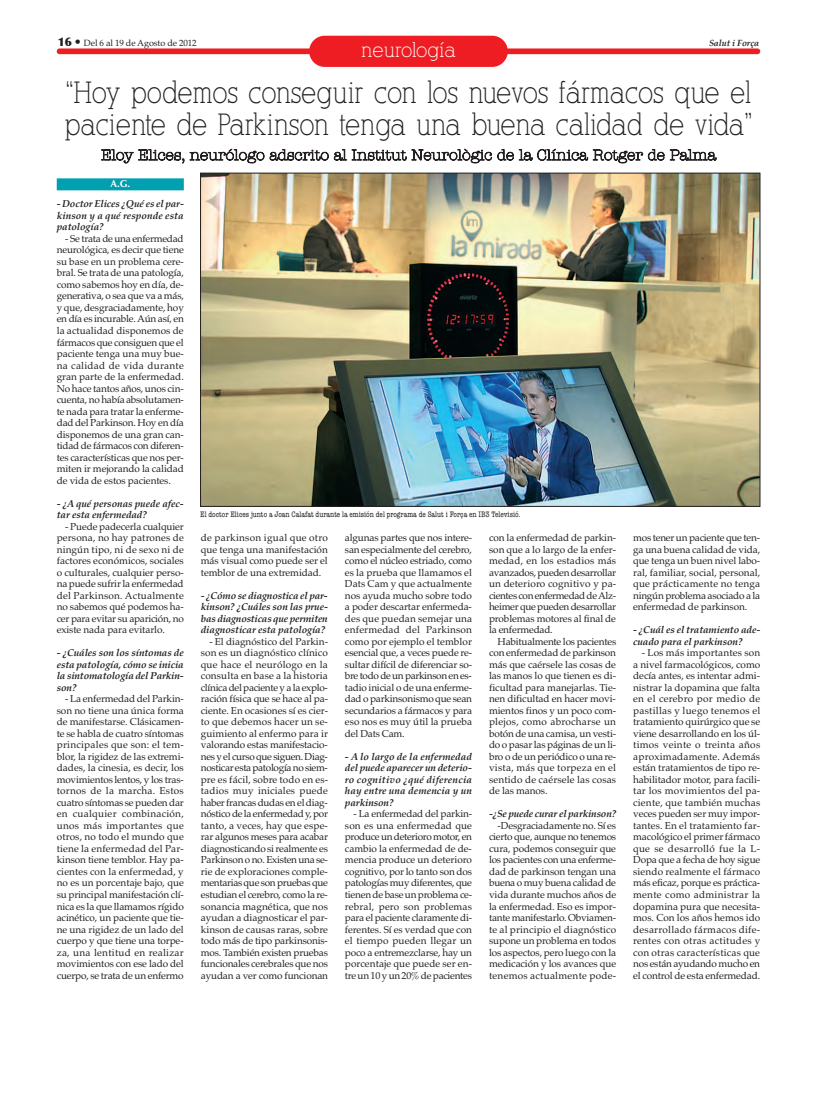
<style>
.page{position:relative;width:817px;height:1096px;background:#fff}
.page>*{position:absolute;margin:0;border:0;box-sizing:border-box;transform-origin:0 0}
.t1{font:30px/32px "Alexandria FLF";color:#231f20;scale:.9 1}
.t2{font:20px "Alexandria FLF";color:#fff}
.t3{font:300 15px "American Typewriter";color:#231f20}
.t4{font:10px/11.5px "Palatino";letter-spacing:-.01em;color:#231f20;text-align:justify}
.t5{font:italic 700 10px/11.5px "Palatino";letter-spacing:-.01em;color:#231f20;text-align:justify}
.t6{font:700 10px "Optima";color:#fff}
.t7{font:9px "Palatino";letter-spacing:-.01em;color:#231f20}
.t8{font:italic 700 9px "Palatino";letter-spacing:-.01em;color:#231f20}
.t9{font:condensed 8px "American Typewriter";color:#231f20}
.s1{font-family:"Optima";font-weight:900;font-size:12px}
</style>
<div class="page">
<div style="left:57px;top:178px;width:127px;height:12px;background:#00a0b0"></div>
<img style="left:202px;top:175px;width:555px;height:329px">
<div style="left:57px;top:48px;width:702px;height:6px;background:#ee1d23;border-radius:3px"></div>
<div style="left:309px;top:36px;width:198px;height:31px;background:#ee1d23;border-radius:16px"></div>
<p class="t7" style="left:58px;top:38px;width:140px"><span class="s1">16 •</span> Del 6 al 19 de Agosto de 2012</p>
<p class="t8" style="left:708px;top:38px;width:52px">Salut i Força</p>
<h2 class="t2" style="left:361px;top:43px;width:96px">neurología</h2>
<h1 class="t1" style="left:65px;top:79px;width:764px">“Hoy podemos conseguir con los nuevos fármacos que el paciente de Parkinson tenga una buena calidad de vida”</h1>
<h3 class="t3" style="left:101px;top:149px;width:616px">Eloy Elices, neurólogo adscrito al Institut Neurològic de la Clínica Rotger de Palma</h3>
<p class="t6" style="left:110px;top:178px;width:21px">A.G.</p>
<p class="t5" style="left:57px;top:198px;width:129px">- Doctor Elices ¿Qué es el par&shy;kinson y a qué responde esta patología?</p>
<p class="t4" style="left:57px;top:233px;width:129px;text-indent:9px">- Se trata de una enfermedad neurológica, es decir que tiene su base en un problema cere&shy;bral. Se trata de una patología, como sabemos hoy en día, de&shy;generativa, o sea que va a más, y que, desgraciadamente, hoy en día es incurable. Aún así, en la actualidad disponemos de fármacos que consiguen que el paciente tenga una muy bue&shy;na calidad de vida durante gran parte de la enfermedad.<br>No hace tantos años, unos cin&shy;cuenta, no había absolutamen&shy;te nada para tratar la enferme&shy;dad del Parkinson. Hoy en día disponemos de una gran can&shy;tidad de fármacos con diferen&shy;tes características que nos per&shy;miten ir mejorando la calidad de vida de estos pacientes.</p>
<p class="t5" style="left:57px;top:497px;width:128px">- ¿A qué personas puede afec&shy;tar esta enfermedad?</p>
<p class="t4" style="left:57px;top:520px;width:129px;text-indent:9px">- Puede padecerla cualquier persona, no hay patrones de ningún tipo, ni de sexo ni de factores económicos, sociales o culturales, cualquier perso&shy;na puede sufrir la enfermedad del Parkinson. Actualmente no sabemos qué podemos ha&shy;cer para evitar su aparición, no existe nada para evitarlo.</p>
<p class="t5" style="left:57px;top:647px;width:128px">- ¿Cuáles son los síntomas de esta patología, cómo se inicia la sintomatología del Parkin&shy;son?</p>
<p class="t4" style="left:57px;top:693px;width:129px;text-indent:9px">- La enfermedad del Parkin&shy;son no tiene una única forma de manifestarse. Clásicamen&shy;te se habla de cuatro síntomas principales que son: el tem&shy;blor, la rigidez de las extremi&shy;dades, la cinesia, es decir, los movimientos lentos, y los tras&shy;tornos de la marcha. Estos cuatro síntomas se pueden dar en cualquier combinación, unos más importantes que otros, no todo el mundo que tiene la enfermedad del Par&shy;kinson tiene temblor. Hay pa&shy;cientes con la enfermedad, y no es un porcentaje bajo, que su principal manifestación clí&shy;nica es la que llamamos rígido acinético, un paciente que tie&shy;ne una rigidez de un lado del cuerpo y que tiene una torpe&shy;za, una lentitud en realizar movimientos con ese lado del cuerpo, se trata de un enfermo</p>
<p class="t9" style="left:200px;top:511px;width:321px">El doctor Elices junto a Joan Calafat durante la emisión del programa de Salut i Força en IB3 Televisió.</p>
<p class="t4" style="left:201px;top:532px;width:128px">de parkinson igual que otro que tenga una manifestación más visual como puede ser el temblor de una extremidad.</p>
<p class="t5" style="left:201px;top:589px;width:128px">- ¿Cómo se diagnostica el par&shy;kinson? ¿Cuáles son las prue&shy;bas diagnosticas que permiten diagnosticar esta patología?</p>
<p class="t4" style="left:201px;top:635px;width:129px;text-indent:9px">- El diagnóstico del Parkin&shy;son es un diagnóstico clínico que hace el neurólogo en la consulta en base a la historia clínica del paciente y a la explo&shy;ración física que se hace al pa&shy;ciente. En ocasiones sí es cier&shy;to que debemos hacer un se&shy;guimiento al enfermo para ir valorando estas manifestacio&shy;nes y el curso que siguen. Diag&shy;nosticar esta patología no siem&shy;pre es fácil, sobre todo en es&shy;tadios muy iniciales puede haber francas dudas en el diag&shy;nóstico de la enfermedad y, por tanto, a veces, hay que espe&shy;rar algunos meses para acabar diagnosticando si realmente es Parkinson o no. Existen una se&shy;rie de exploraciones comple&shy;mentarias que son pruebas que estudian el cerebro, como la re&shy;sonancia magnética, que nos ayudan a diagnosticar el par&shy;kinson de causas raras, sobre todo más de tipo parkinsonis&shy;mos. También existen pruebas funcionales cerebrales que nos ayudan a ver como funcionan</p>
<p class="t4" style="left:345px;top:532px;width:129px">algunas partes que nos intere&shy;san especialmente del cerebro, como el núcleo estriado, como es la prueba que llamamos el Dats Cam y que actualmente nos ayuda mucho sobre todo a poder descartar enfermeda&shy;des que puedan semejar una enfermedad del Parkinson como por ejemplo el temblor esencial que, a veces puede re&shy;sultar difícil de diferenciar so&shy;bre todo de un parkinson en es&shy;tadio inicial o de una enferme&shy;dad o parkinsonismo que sean secundarios a fármacos y para eso nos es muy útil la prueba del Dats Cam.</p>
<p class="t5" style="left:345px;top:750px;width:129px">- A lo largo de la enfermedad del puede aparecer un deterio&shy;ro cognitivo ¿qué diferencia hay entre una demencia y un parkinson?</p>
<p class="t4" style="left:345px;top:808px;width:129px;text-indent:9px">- La enfermedad del parkin&shy;son es una enfermedad que produce un deterioro motor, en cambio la enfermedad de de&shy;mencia produce un deterioro cognitivo, por lo tanto son dos patologías muy diferentes, que tienen de base un problema ce&shy;rebral, pero son problemas para el paciente claramente di&shy;ferentes. Sí es verdad que con el tiempo pueden llegar un poco a entremezclarse, hay un porcentaje que puede ser en&shy;tre un 10 y un 20% de pacientes</p>
<p class="t4" style="left:489px;top:532px;width:128px">con la enfermedad de parkin&shy;son que a lo largo de la enfer&shy;medad, en los estadios más avanzados, pueden desarrollar un deterioro cognitivo y pa&shy;cientes con enfermedad de Alz&shy;heimer que pueden desarrollar problemas motores al final de la enfermedad.</p>
<p class="t4" style="left:489px;top:635px;width:129px;text-indent:9px">Habitualmente los pacientes con enfermedad de parkinson más que caérsele las cosas de las manos lo que tienen es di&shy;ficultad para manejarlas. Tie&shy;nen dificultad en hacer movi&shy;mientos finos y un poco com&shy;plejos, como abrocharse un botón de una camisa, un vesti&shy;do o pasar las páginas de un li&shy;bro o de un periódico o una re&shy;vista, más que torpeza en el sentido de caérsele las cosas de las manos.</p>
<p class="t5" style="left:489px;top:808px;width:128px">-¿Se puede curar el parkinson?</p>
<p class="t4" style="left:489px;top:819px;width:129px;text-indent:9px">-Desgraciadamente no. Sí es cierto que, aunque no tenemos cura, podemos conseguir que los pacientes con una enferme&shy;dad de parkinson tengan una buena o muy buena calidad de vida durante muchos años de la enfermedad. Eso es impor&shy;tante manifestarlo. Obviamen&shy;te al principio el diagnóstico supone un problema en todos los aspectos, pero luego con la medicación y los avances que tenemos actualmente pode-</p>
<p class="t4" style="left:632px;top:532px;width:128px">mos tener un paciente que ten&shy;ga una buena calidad de vida, que tenga un buen nivel labo&shy;ral, familiar, social, personal, que prácticamente no tenga ningún problema asociado a la enfermedad de parkinson.</p>
<p class="t5" style="left:632px;top:624px;width:128px">- ¿Cuál es el tratamiento ade&shy;cuado para el parkinson?</p>
<p class="t4" style="left:632px;top:647px;width:129px;text-indent:9px">- Los más importantes son a nivel farmacológicos, como decía antes, es intentar admi&shy;nistrar la dopamina que falta en el cerebro por medio de pastillas y luego tenemos el tratamiento quirúrgico que se viene desarrollando en los úl&shy;timos veinte o treinta años aproximadamente. Además están tratamientos de tipo re&shy;habilitador motor, para facili&shy;tar los movimientos del pa&shy;ciente, que también muchas veces pueden ser muy impor&shy;tantes. En el tratamiento far&shy;macológico el primer fármaco que se desarrolló fue la L-Dopa que a fecha de hoy sigue siendo realmente el fármaco más eficaz, porque es práctica&shy;mente como administrar la dopamina pura que necesita&shy;mos. Con los años hemos ido desarrollado fármacos dife&shy;rentes con otras actitudes y con otras características que nos están ayudando mucho en el control de esta enfermedad.</p>
</div>
